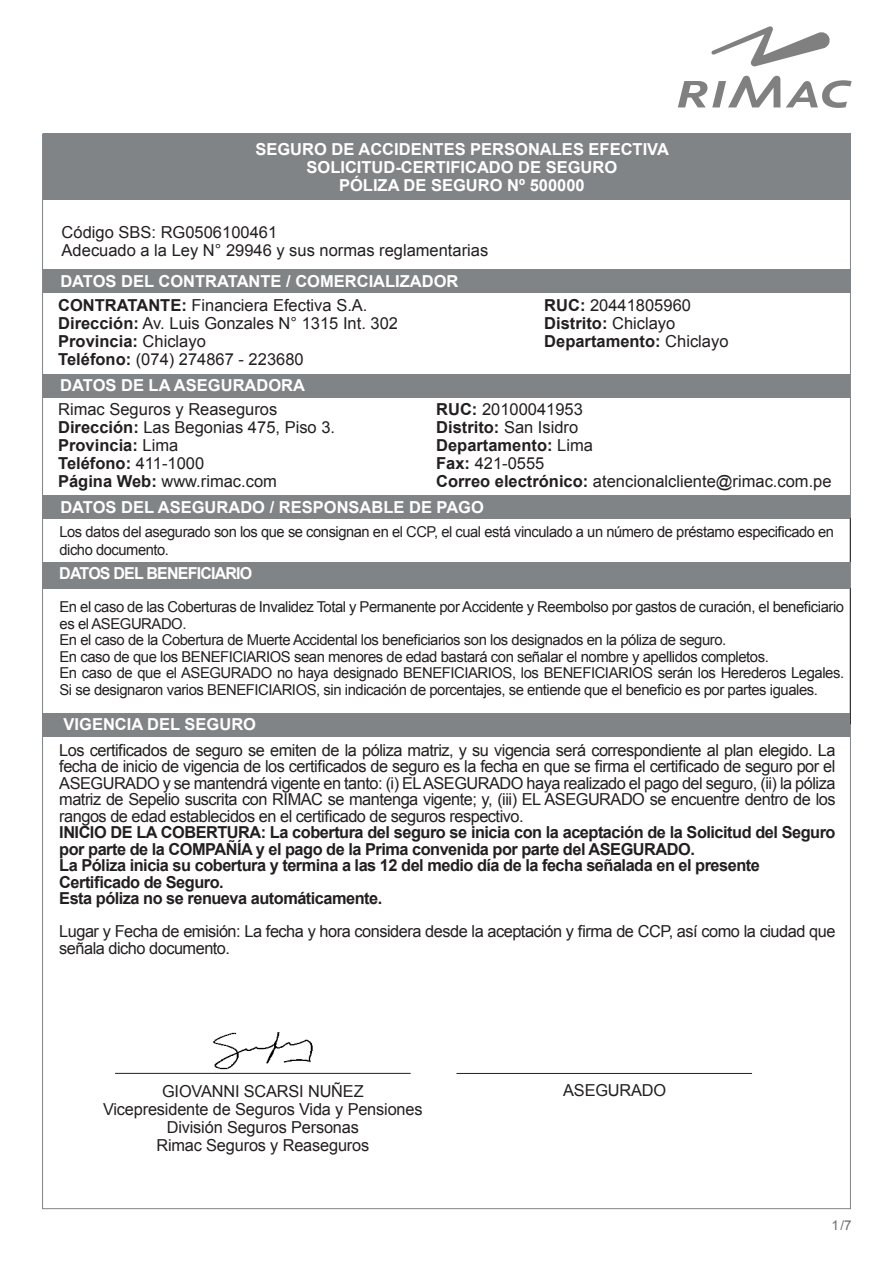
<style>
.page{position:relative;width:893px;height:1263px;background:#fff}
.page>*{position:absolute;margin:0;border:0;box-sizing:border-box;transform-origin:0 0}
.t1{font:16.5px/16.5px "Arial";letter-spacing:-.01em;color:#231f20;text-align:justify}
.t2{font:700 16.5px/16.5px "Arial";letter-spacing:-.03em;color:#231f20}
.t3{font:700 16.5px/18px "Arial";color:#fff;text-align:center}
.t4{font:700 16.5px "Arial";color:#231f20}
.t5{font:16.5px/16.5px "Arial";letter-spacing:-.03em;color:#231f20}
.t6{font:700 16.5px "Arial";letter-spacing:-.05em;color:#fff}
.t7{font:15px/16.5px "Arial";letter-spacing:-.03em;color:#231f20}
.t8{font:13.5px "Arial";color:#6c6d70}
.s1{font-weight:700}
.s2{font-weight:400}
</style>
<div class="page">
<svg style="left:711px;top:26px;width:119px;height:41px"></svg>
<svg style="left:678px;top:76px;width:174px;height:32px"></svg>
<div style="left:43px;top:134px;width:807px;height:66px;background:#818487"></div>
<div style="left:43px;top:270px;width:807px;height:23px;background:#818487"></div>
<div style="left:43px;top:374px;width:807px;height:23px;background:#818487"></div>
<hr style="left:850px;top:518px;width:1px;height:44px;background:#231f20">
<hr style="left:43px;top:588px;width:807px;height:1px;background:#231f20">
<hr style="left:850px;top:588px;width:1px;height:136px;background:#231f20">
<div style="left:43px;top:496px;width:807px;height:23px;background:#818487"></div>
<div style="left:43px;top:562px;width:807px;height:26px;background:#818487"></div>
<div style="left:43px;top:713px;width:807px;height:24px;background:#818487"></div>
<hr style="left:456px;top:1073px;width:296px;height:1px;background:#231f20">
<img style="left:210px;top:1032px;width:106px;height:41px">
<hr style="left:115px;top:1073px;width:296px;height:1px;background:#231f20">
<p class="t3" style="left:255px;top:141px;width:415px">SEGURO DE ACCIDENTES PERSONALES EFECTIVA</p>
<p class="t3" style="left:306px;top:159px;width:312px">SOLICITUD-CERTIFICADO DE SEGURO<br>PÓLIZA DE SEGURO Nº 500000</p>
<p class="t1" style="left:62px;top:224px;width:217px">Código SBS: RG0506100461</p>
<p class="t1" style="left:62px;top:242px;width:428px">Adecuado a la Ley N° 29946 y sus normas reglamentarias</p>
<p class="t1" style="left:58px;top:297px;width:311px"><span class="s1">CONTRATANTE:</span> Financiera Efectiva S.A.</p>
<p class="t1" style="left:544px;top:297px;width:148px"><span class="s1">RUC:</span> 20441805960</p>
<p class="t1" style="left:58px;top:315px;width:341px"><span class="s1">Dirección:</span> Av. Luis Gonzales N° 1315 Int. 302</p>
<p class="t4" style="left:544px;top:312px;width:133px">Distrito: <span class="s2">Chiclayo</span></p>
<p class="t4" style="left:58px;top:330px;width:149px">Provincia: <span class="s2">Chiclayo</span></p>
<p class="t4" style="left:544px;top:330px;width:186px">Departamento: <span class="s2">Chiclayo</span></p>
<p class="t1" style="left:58px;top:351px;width:247px"><span class="s1">Teléfono:</span> (074) 274867 - 223680</p>
<p class="t1" style="left:58px;top:401px;width:221px">Rimac Seguros y Reaseguros</p>
<p class="t1" style="left:436px;top:401px;width:148px"><span class="s1">RUC:</span> 20100041953</p>
<p class="t1" style="left:58px;top:419px;width:278px"><span class="s1">Dirección:</span> Las Begonias 475, Piso 3.</p>
<p class="t4" style="left:436px;top:416px;width:144px">Distrito: <span class="s2">San Isidro</span></p>
<p class="t4" style="left:58px;top:434px;width:122px">Provincia: <span class="s2">Lima</span></p>
<p class="t4" style="left:436px;top:434px;width:158px">Departamento: <span class="s2">Lima</span></p>
<p class="t4" style="left:58px;top:452px;width:148px">Teléfono: <span class="s2">411-1000</span></p>
<p class="t1" style="left:436px;top:455px;width:110px"><span class="s1">Fax:</span> 421-0555</p>
<p class="t1" style="left:58px;top:473px;width:220px"><span class="s1">Página Web:</span> www.rimac.com</p>
<p class="t1" style="left:436px;top:473px;width:397px"><span class="s1">Correo electrónico:</span> atencionalcliente@rimac.com.pe</p>
<p class="t3" style="left:60px;top:273px;width:400px">DATOS DEL CONTRATANTE / COMERCIALIZADOR</p>
<p class="t3" style="left:60px;top:377px;width:246px">DATOS DE LA ASEGURADORA</p>
<p class="t3" style="left:60px;top:499px;width:425px">DATOS DEL ASEGURADO / RESPONSABLE DE PAGO</p>
<p class="t7" style="left:60px;top:522px;width:776px;line-height:18px">Los datos del asegurado son los que se consignan en el CCP, el cual está vinculado a un número de préstamo especificado en dicho documento.</p>
<p class="t6" style="left:59px;top:562px;width:195px">DATOS DEL BENEFICIARIO</p>
<p class="t7" style="left:60px;top:599px;width:786px">En el caso de las Coberturas de Invalidez Total y Permanente por Accidente y Reembolso por gastos de curación, el beneficiario es el ASEGURADO.</p>
<p class="t7" style="left:60px;top:632px;width:668px">En el caso de la Cobertura de Muerte Accidental los beneficiarios son los designados en la póliza de seguro.</p>
<p class="t7" style="left:60px;top:648px;width:711px">En caso de que los BENEFICIARIOS sean menores de edad bastará con señalar el nombre y apellidos completos.</p>
<p class="t7" style="left:60px;top:665px;width:786px">En caso de que el ASEGURADO no haya designado BENEFICIARIOS, los BENEFICIARIOS serán los Herederos Legales.<br>Si se designaron varios BENEFICIARIOS, sin indicación de porcentajes, se entiende que el beneficio es por partes iguales.</p>
<p class="t3" style="left:64px;top:715px;width:194px">VIGENCIA DEL SEGURO</p>
<p class="t1" style="left:59px;top:742px;width:778px">Los certificados de seguro se emiten de la póliza matriz, y su vigencia será correspondiente al plan elegido. La fecha de inicio de vigencia de los certificados de seguro es la fecha en que se firma el certificado de seguro por el ASEGURADO y se mantendrá vigente en tanto: (i) EL ASEGURADO haya realizado el pago del seguro, (ii) la póliza matriz de Sepelio suscrita con RIMAC se mantenga vigente; y, (iii) EL ASEGURADO se encuentre dentro de los rangos de edad establecidos en el certificado de seguros respectivo.</p>
<p class="t2" style="left:59px;top:824px;width:778px">INICIO DE LA COBERTURA: La cobertura del seguro se inicia con la aceptación de la Solicitud del Seguro por parte de la COMPAÑÍA y el pago de la Prima convenida por parte del ASEGURADO.</p>
<p class="t2" style="left:59px;top:857px;width:702px">La Póliza inicia su cobertura y termina a las 12 del medio día de la fecha señalada en el presente</p>
<p class="t2" style="left:59px;top:874px;width:166px">Certificado de Seguro.</p>
<p class="t2" style="left:59px;top:890px;width:325px">Esta póliza no se renueva automáticamente.</p>
<p class="t5" style="left:59px;top:923px;width:778px">Lugar y Fecha de emisión: La fecha y hora considera desde la aceptación y firma de CCP, así como la ciudad que señala dicho documento.</p>
<p class="t1" style="left:162px;top:1083px;width:203px">GIOVANNI SCARSI NUÑEZ</p>
<p class="t1" style="left:563px;top:1082px;width:105px">ASEGURADO</p>
<p class="t1" style="left:103px;top:1101px;width:321px">Vicepresidente de Seguros Vida y Pensiones</p>
<p class="t1" style="left:167px;top:1119px;width:194px">División Seguros Personas</p>
<p class="t1" style="left:156px;top:1137px;width:214px">Rimac Seguros y Reaseguros</p>
<p class="t8" style="left:832px;top:1217px;width:22px">1/7</p>
</div>
